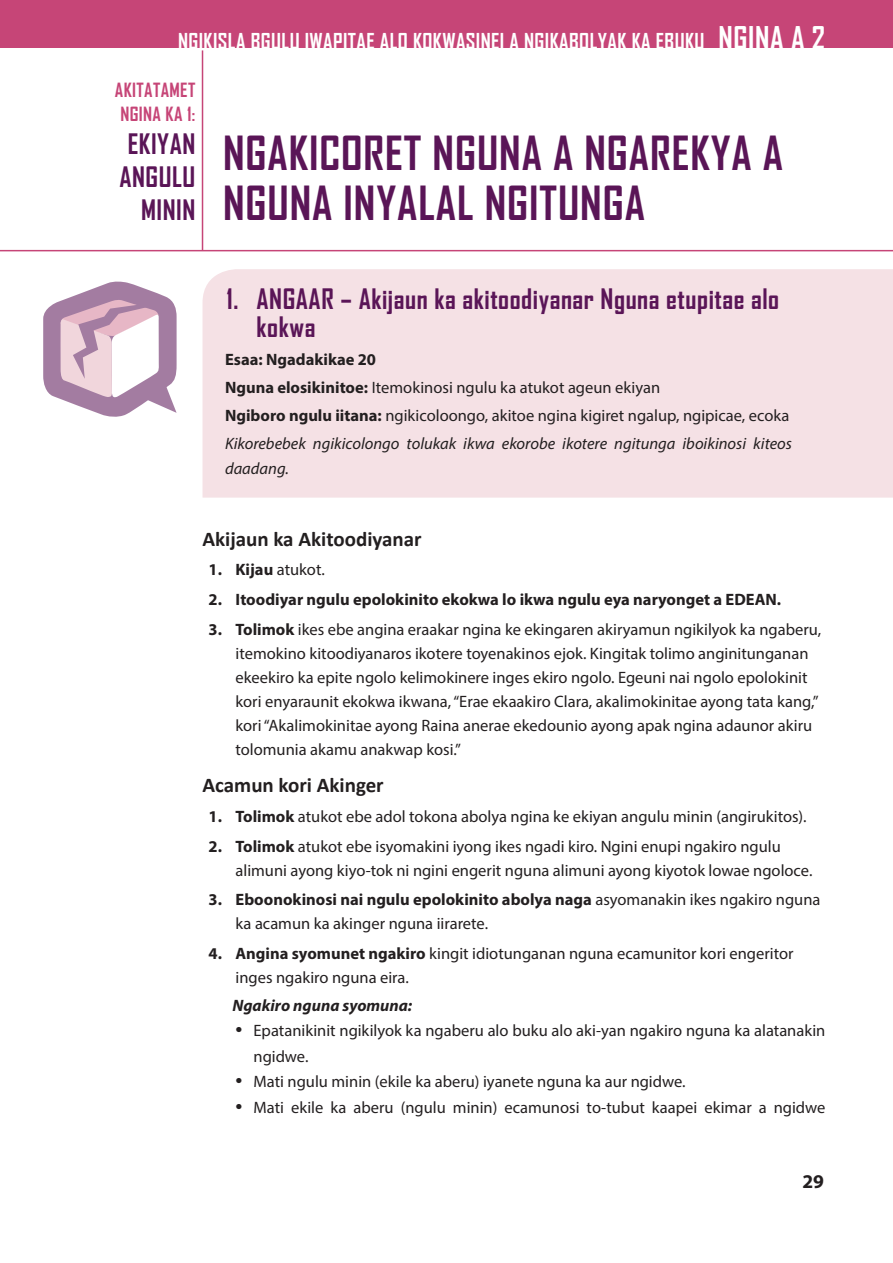
<style>
.page{position:relative;width:893px;height:1263px;background:#fff}
.page>*{position:absolute;margin:0;border:0;box-sizing:border-box;transform-origin:0 0}
.t1{font:700 45px/49.5px "Agency FB";letter-spacing:.02em;color:#5a1557}
.t2{font:700 27px/28.5px "Agency FB";letter-spacing:.02em;color:#5a1557}
.t3{font:700 21px "Agency FB";letter-spacing:.02em;color:#fff}
.t4{font:700 21px "Calibri";color:#231f20}
.t5{font:700 19.5px "Myriad Pro";color:#231f20}
.t6{font:700 18.75px/24px "Agency FB";letter-spacing:.02em;color:#c64577}
.t7{font:16.5px/24px "Myriad Pro";color:#231f20}
.t8{font:700 16.5px "Myriad Pro";color:#231f20}
.t9{font:italic 700 16.5px "Myriad Pro";color:#231f20}
.t10{font:italic 16.5px "Myriad Pro";color:#231f20}
.s1{font-size:30px}
.s2{font-weight:700}
.s3{font-style:italic}
.s4{font-weight:400}
.s5{font-size:24.75px}
</style>
<div class="page">
<div style="left:0;top:0;width:893px;height:48px;background:#c64577"></div>
<div style="left:202px;top:269px;width:691px;height:229px;background:#f5e1e5"></div>
<hr style="left:0;top:250px;width:893px;height:1px;background:#c64577">
<hr style="left:202px;top:50px;width:1px;height:201px;background:#c64577">
<svg style="left:43px;top:281px;width:134px;height:136px"></svg>
<p class="t3" style="left:178px;top:28px;width:649px">NGIKISLA BGULU IWAPITAE ALO KOKWASINEI A NGIKABOLYAK KA EBUKU <span class="s1">NGINA A 2</span></p>
<p class="t6" style="left:115px;top:77px;width:82px">AKITATAMET<br>NGINA KA 1:</p>
<h2 class="t2" style="left:128px;top:129px;width:56px">EKIYAN</h2>
<h2 class="t2" style="left:119px;top:162px;width:78px">ANGULU</h2>
<h2 class="t2" style="left:141px;top:195px;width:53px">MININ</h2>
<h1 class="t1" style="left:223px;top:127px;width:559px">NGAKICORET NGUNA A NGAREKYA A<br>NGUNA INYALAL NGITUNGA</h1>
<h2 class="t2" style="left:256px;top:284px;width:524px;text-indent:-30px">1. ANGAAR – AKIJAUN KA AKITOODIYANAR NGUNA ETUPITAE ALO<br>KOKWA</h2>
<p class="t7" style="left:225px;top:345px;width:568px;line-height:27.9px"><span class="s2">Esaa: Ngadakikae 20<br>Nguna elosikinitoe:</span> Itemokinosi ngulu ka atukot ageun ekiyan<br><span class="s2">Ngiboro ngulu iitana:</span> ngikicoloongo, akitoe ngina kigiret ngalup, ngipicae, ecoka <span class="s3">Kikorebebek ngikicolongo tolukak ikwa ekorobe ikotere ngitunga iboikinosi kiteos</span></p>
<p class="t10" style="left:225px;top:459px;width:65px">daadang.</p>
<p class="t4" style="left:202px;top:525px;width:221px">Akijaun ka Akitoodiyanar</p>
<p class="t8" style="left:208px;top:559px;width:118px">1. Kijau <span class="s4">atukot.</span></p>
<p class="t8" style="left:208px;top:589px;width:573px">2. Itoodiyar ngulu epolokinito ekokwa lo ikwa ngulu eya naryonget a EDEAN.</p>
<p class="t7" style="left:235px;top:617px;width:587px;text-indent:-27px"><span class="s2">3. Tolimok</span> ikes ebe angina eraakar ngina ke ekingaren akiryamun ngikilyok ka ngaberu, itemokino kitoodiyanaros ikotere toyenakinos ejok. Kingitak tolimo anginitunganan ekeekiro ka epite ngolo kelimokinere inges ekiro ngolo. Egeuni nai ngolo epolokinit kori enyaraunit ekokwa ikwana, “Erae ekaakiro Clara, akalimokinitae ayong tata kang,” kori “Akalimokinitae ayong Raina anerae ekedounio ayong apak ngina adaunor akiru tolomunia akamu anakwap kosi.”</p>
<p class="t4" style="left:202px;top:772px;width:183px">Acamun kori Akinger</p>
<p class="t7" style="left:208px;top:804px;width:600px"><span class="s2">1. Tolimok</span> atukot ebe adol tokona abolya ngina ke ekiyan angulu minin (angirukitos).</p>
<p class="t7" style="left:235px;top:834px;width:578px;text-indent:-27px"><span class="s2">2. Tolimok</span> atukot ebe isyomakini iyong ikes ngadi kiro. Ngini enupi ngakiro ngulu alimuni ayong kiyo-tok ni ngini engerit nguna alimuni ayong kiyotok lowae ngoloce.</p>
<p class="t7" style="left:235px;top:887px;width:586px;text-indent:-27px"><span class="s2">3. Eboonokinosi nai ngulu epolokinito abolya naga</span> asyomanakin ikes ngakiro nguna ka acamun ka akinger nguna iirarete.</p>
<p class="t7" style="left:235px;top:941px;width:560px;text-indent:-27px"><span class="s2">4. Angina syomunet ngakiro</span> kingit idiotunganan nguna ecamunitor kori engeritor inges ngakiro nguna eira.</p>
<p class="t9" style="left:232px;top:994px;width:181px">Ngakiro nguna syomuna:</p>
<p class="t7" style="left:254px;top:1018px;width:573px;line-height:25.5px;text-indent:-18px"><span class="s5">•</span> Epatanikinit ngikilyok ka ngaberu alo buku alo aki-yan ngakiro nguna ka alatanakin ngidwe.</p>
<p class="t7" style="left:236px;top:1069px;width:452px"><span class="s5">•</span> Mati ngulu minin (ekile ka aberu) iyanete nguna ka aur ngidwe.</p>
<p class="t7" style="left:236px;top:1095px;width:591px"><span class="s5">•</span> Mati ekile ka aberu (ngulu minin) ecamunosi to-tubut kaapei ekimar a ngidwe</p>
<p class="t5" style="left:802px;top:1168px;width:23px">29</p>
</div>
